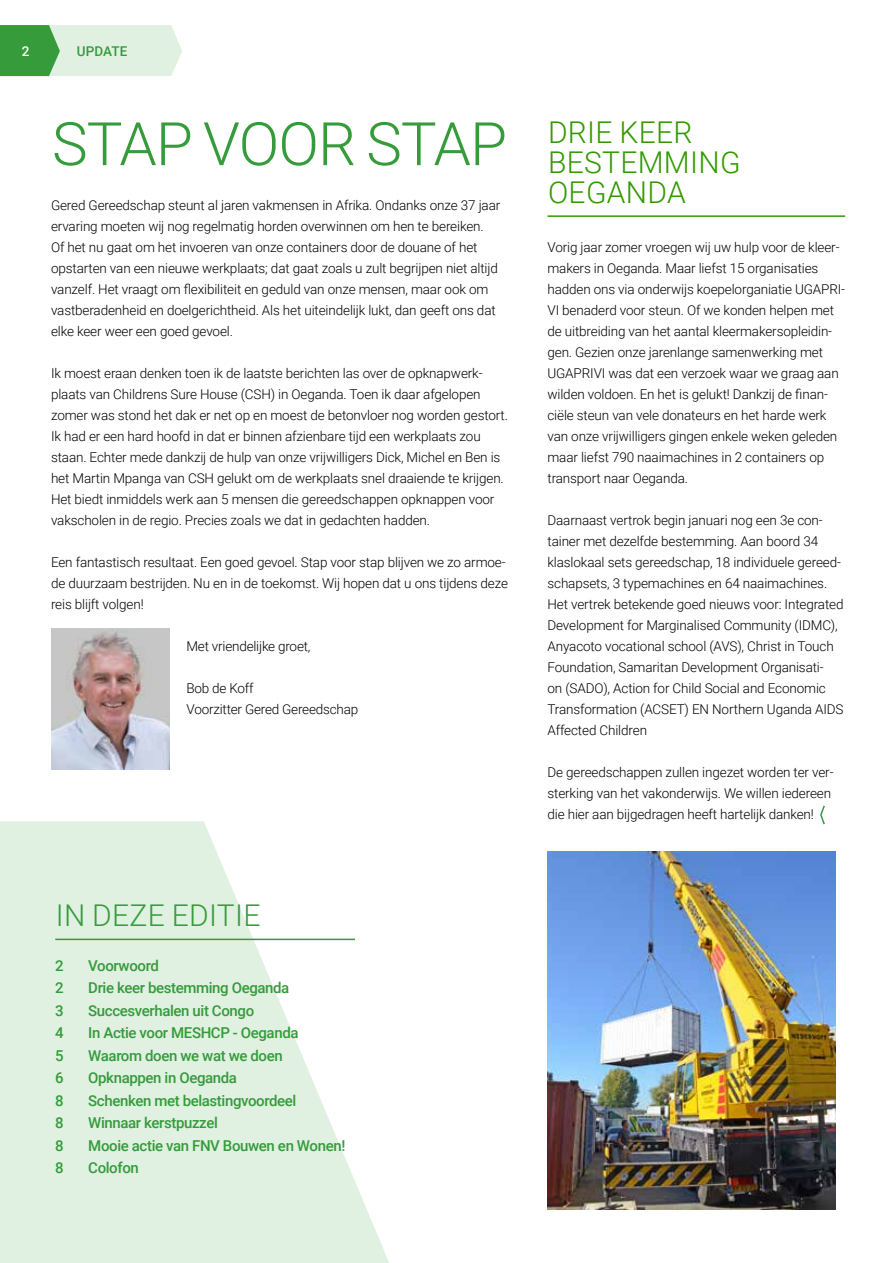
<style>
.page{position:relative;width:893px;height:1263px;background:#fff}
.page>*{position:absolute;margin:0;border:0;box-sizing:border-box;transform-origin:0 0}
.t1{font:300 60px "Roboto";letter-spacing:-.015em;color:#359b3b}
.t2{font:300 30px/30px "Roboto";letter-spacing:.01em;color:#349800}
.t3{font:300 30px "Roboto";letter-spacing:.01em;color:#359b3b}
.t4{font:500 15px "Roboto";letter-spacing:-.025em;color:#359b3b}
.t5{font:300 13.5px/21px "Roboto";letter-spacing:-.01em;color:#000}
.t6{font:500 13.5px "Roboto";letter-spacing:.01em;color:#359b3b}
.t7{font:500 13.5px "Roboto";color:#fff}
</style>
<div class="page">
<svg style="left:0;top:821px;width:389px;height:442px;fill:#e0f0e1"></svg>
<img style="left:51px;top:629px;width:118px;height:141px">
<img style="left:547px;top:852px;width:289px;height:357px">
<hr style="left:547px;top:215px;width:298px;height:2px;background:#349800">
<svg style="left:820px;top:805px;width:5px;height:20px"></svg>
<hr style="left:55px;top:939px;width:300px;height:1px;background:#359b3b">
<svg style="left:0;top:25px;width:182px;height:51px;background:#add6af"></svg>
<p class="t7" style="left:22px;top:42px;width:9px">2</p>
<p class="t6" style="left:77px;top:42px;width:52px">UPDATE</p>
<h1 class="t1" style="left:52px;top:102px;width:456px">STAP VOOR STAP</h1>
<p class="t5" style="left:51px;top:194px;width:451px">Gered Gereedschap steunt al jaren vakmensen in Afrika. Ondanks onze 37 jaar ervaring moeten wij nog regelmatig horden overwinnen om hen te bereiken.<br>Of het nu gaat om het invoeren van onze containers door de douane of het opstarten van een nieuwe werkplaats; dat gaat zoals u zult begrijpen niet altijd vanzelf. Het vraagt om flexibiliteit en geduld van onze mensen, maar ook om vastberadenheid en doelgerichtheid. Als het uiteindelijk lukt, dan geeft ons dat elke keer weer een goed gevoel.</p>
<p class="t5" style="left:51px;top:362px;width:458px">Ik moest eraan denken toen ik de laatste berichten las over de opknapwerk&shy;plaats van Childrens Sure House (CSH) in Oeganda. Toen ik daar afgelopen zomer was stond het dak er net op en moest de betonvloer nog worden gestort.<br>Ik had er een hard hoofd in dat er binnen afzienbare tijd een werkplaats zou staan. Echter mede dankzij de hulp van onze vrijwilligers Dick, Michel en Ben is het Martin Mpanga van CSH gelukt om de werkplaats snel draaiende te krijgen.<br>Het biedt inmiddels werk aan 5 mensen die gereedschappen opknappen voor vakscholen in de regio. Precies zoals we dat in gedachten hadden.</p>
<p class="t5" style="left:51px;top:551px;width:459px">Een fantastisch resultaat. Een goed gevoel. Stap voor stap blijven we zo armoe&shy;de duurzaam bestrijden. Nu en in de toekomst. Wij hopen dat u ons tijdens deze reis blijft volgen!</p>
<p class="t5" style="left:186px;top:635px;width:125px">Met vriendelijke groet,</p>
<p class="t5" style="left:186px;top:677px;width:173px">Bob de Koff<br>Voorzitter Gered Gereedschap</p>
<h2 class="t3" style="left:56px;top:894px;width:206px">IN DEZE EDITIE</h2>
<p class="t4" style="left:55px;top:955px;width:10px">2</p>
<p class="t4" style="left:88px;top:955px;width:72px">Voorwoord</p>
<p class="t4" style="left:55px;top:977px;width:10px">2</p>
<p class="t4" style="left:88px;top:977px;width:203px">Drie keer bestemming Oeganda</p>
<p class="t4" style="left:55px;top:1000px;width:10px">3</p>
<p class="t4" style="left:88px;top:1000px;width:167px">Succesverhalen uit Congo</p>
<p class="t4" style="left:55px;top:1022px;width:10px">4</p>
<p class="t4" style="left:88px;top:1022px;width:212px">In Actie voor MESHCP - Oeganda</p>
<p class="t4" style="left:55px;top:1045px;width:10px">5</p>
<p class="t4" style="left:88px;top:1045px;width:196px">Waarom doen we wat we doen</p>
<p class="t4" style="left:55px;top:1067px;width:10px">6</p>
<p class="t4" style="left:88px;top:1067px;width:150px">Opknappen in Oeganda</p>
<p class="t4" style="left:55px;top:1090px;width:10px">8</p>
<p class="t4" style="left:88px;top:1090px;width:210px">Schenken met belastingvoordeel</p>
<p class="t4" style="left:55px;top:1112px;width:10px">8</p>
<p class="t4" style="left:88px;top:1112px;width:131px">Winnaar kerstpuzzel</p>
<p class="t4" style="left:55px;top:1135px;width:10px">8</p>
<p class="t4" style="left:88px;top:1135px;width:259px">Mooie actie van FNV Bouwen en Wonen!</p>
<p class="t4" style="left:55px;top:1157px;width:10px">8</p>
<p class="t4" style="left:88px;top:1157px;width:52px">Colofon</p>
<h2 class="t2" style="left:548px;top:116px;width:194px">DRIE KEER<br>BESTEMMING<br>OEGANDA</h2>
<p class="t5" style="left:547px;top:236px;width:299px">Vorig jaar zomer vroegen wij uw hulp voor de kleer&shy;makers in Oeganda. Maar liefst 15 organisaties hadden ons via onderwijs koepelorganiatie UGAPRI-VI benaderd voor steun. Of we konden helpen met de uitbreiding van het aantal kleermakersopleidin&shy;gen. Gezien onze jarenlange samenwerking met UGAPRIVI was dat een verzoek waar we graag aan wilden voldoen. En het is gelukt! Dankzij de finan&shy;ciële steun van vele donateurs en het harde werk van onze vrijwilligers gingen enkele weken geleden maar liefst 790 naaimachines in 2 containers op transport naar Oeganda.</p>
<p class="t5" style="left:547px;top:509px;width:298px">Daarnaast vertrok begin januari nog een 3e con&shy;tainer met dezelfde bestemming. Aan boord 34 klaslokaal sets gereedschap, 18 individuele gereed&shy;schapsets, 3 typemachines en 64 naaimachines.<br>Het vertrek betekende goed nieuws voor: Integrated Development for Marginalised Community (IDMC), Anyacoto vocational school (AVS), Christ in Touch Foundation, Samaritan Development Organisati-<br>on (SADO), Action for Child Social and Economic Transformation (ACSET) EN Northern Uganda AIDS Affected Children</p>
<p class="t5" style="left:547px;top:761px;width:288px">De gereedschappen zullen ingezet worden ter ver&shy;sterking van het vakonderwijs. We willen iedereen die hier aan bijgedragen heeft hartelijk danken!</p>
</div>
